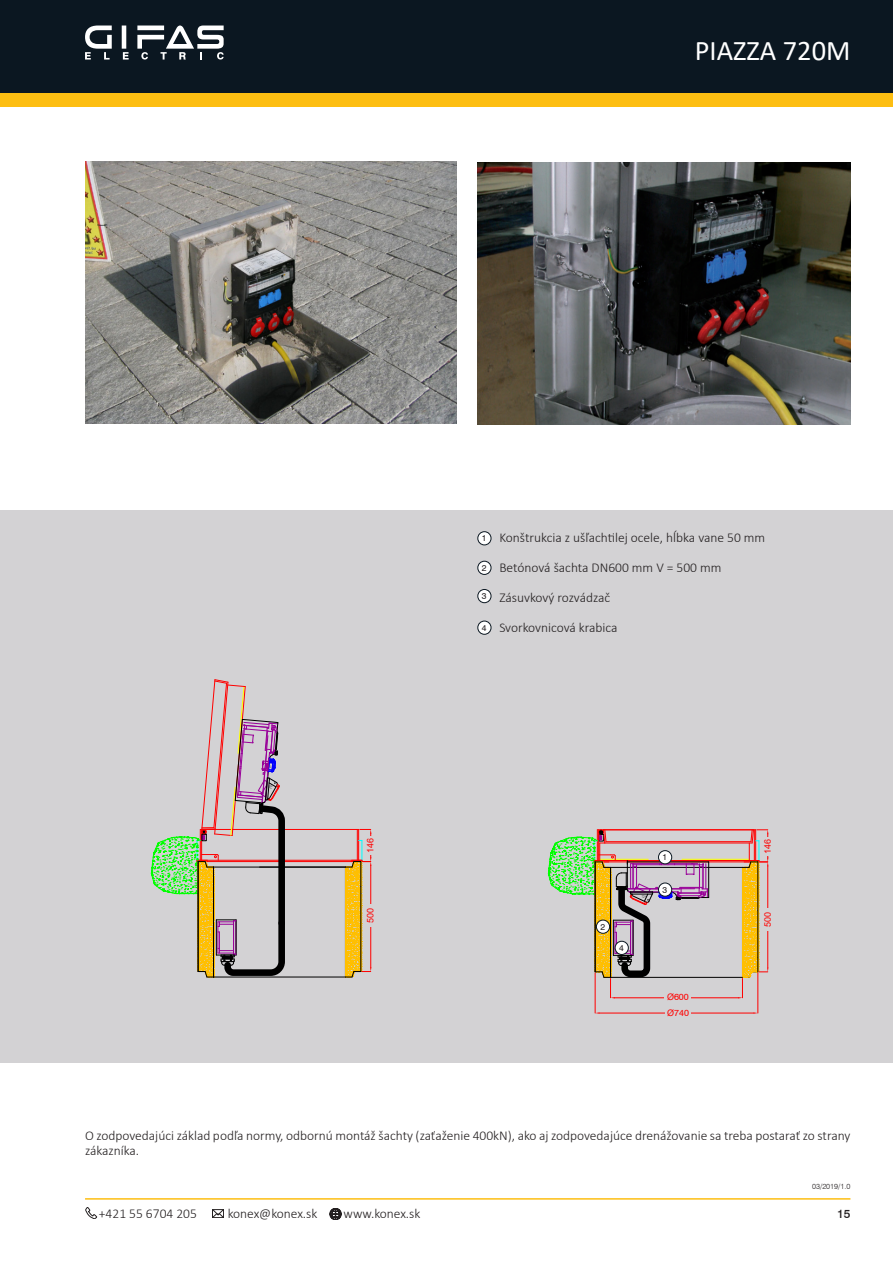
<style>
.page{position:relative;width:893px;height:1263px;background:#fff}
.page>*{position:absolute;margin:0;border:0;box-sizing:border-box;transform-origin:0 0}
.t1{font:28.5px "Calibri";color:#fff}
.t2{font:300 13.5px/15px "Calibri";color:#231f20}
.t3{font:300 12px "Swiss 721 BT";color:#231f20}
.t4{font:500 12px "Swiss 721 BT";color:#231f20}
.t5{font:9.75px/15.3px "Arial";color:#f00}
.t6{font:9px "Arial";color:#f00}
.t7{font:9px "Swiss 721 BT";color:#f00}
.t8{font:8.7px "Swiss 721 BT";color:#231f20}
.t9{font:300 7.5px "Swiss 721 BT";color:#231f20}
.t10{font:2.55px "Arial";color:#000}
.s1{font-family:"Arial"}
</style>
<div class="page">
<div style="left:0;top:510px;width:893px;height:553px;background:#d3d2d4"></div>
<div style="left:0;top:84px;width:893px;height:22px;background:#fdbe12"></div>
<div style="left:0;top:0;width:893px;height:93px;background:#0b1721"></div>
<hr style="left:85px;top:1198px;width:765px;height:1px;background:#fdbe12">
<hr style="left:122px;top:26px;width:4px;height:23px;background:#fff">
<svg style="left:85px;top:25px;width:27px;height:35px"></svg>
<svg style="left:123px;top:52px;width:6px;height:8px"></svg>
<svg style="left:137px;top:26px;width:87px;height:34px"></svg>
<img style="left:478px;top:163px;width:372px;height:261px">
<div style="left:478px;top:532px;width:13px;height:13px;background:#fff;border-radius:50%"></div>
<div style="left:478px;top:531px;width:13px;height:14px;border:1px solid #0b1721;border-radius:50%"></div>
<div style="left:478px;top:561px;width:13px;height:13px;background:#fff;border-radius:50%"></div>
<div style="left:478px;top:561px;width:13px;height:13px;border:1px solid #0b1721;border-radius:50%"></div>
<div style="left:478px;top:589px;width:13px;height:14px;background:#fff;border-radius:50%"></div>
<div style="left:478px;top:589px;width:13px;height:14px;border:1px solid #0b1721;border-radius:50%"></div>
<div style="left:478px;top:621px;width:13px;height:13px;background:#fff;border-radius:50%"></div>
<div style="left:478px;top:621px;width:13px;height:13px;border:1px solid #0b1721;border-radius:50%"></div>
<svg style="left:151px;top:679px;width:220px;height:299px"></svg>
<hr style="left:595px;top:973px;width:1px;height:40px;background:#f00">
<hr style="left:758px;top:973px;width:1px;height:40px;background:#f00">
<hr style="left:599px;top:1013px;width:66px;height:1px;background:#f00">
<hr style="left:688px;top:1013px;width:65px;height:1px;background:#f00">
<svg style="left:548px;top:829px;width:220px;height:169px"></svg>
<div style="left:658px;top:851px;width:14px;height:13px;background:#fff;border-radius:50%"></div>
<div style="left:658px;top:850px;width:14px;height:14px;border:1px solid #0b1721;border-radius:50%"></div>
<div style="left:596px;top:920px;width:14px;height:13px;background:#fff;border-radius:50%"></div>
<div style="left:596px;top:920px;width:14px;height:13px;border:1px solid #0b1721;border-radius:50%"></div>
<div style="left:658px;top:883px;width:14px;height:13px;background:#fff;border-radius:50%"></div>
<div style="left:658px;top:883px;width:14px;height:13px;border:1px solid #0b1721;border-radius:50%"></div>
<div style="left:615px;top:941px;width:13px;height:13px;background:#fff;border-radius:50%"></div>
<div style="left:615px;top:941px;width:13px;height:14px;border:1px solid #0b1721;border-radius:50%"></div>
<div style="left:665px;top:991px;width:26px;height:13px;background:#d3d2d4"></div>
<div style="left:665px;top:1008px;width:26px;height:12px;background:#d3d2d4"></div>
<div style="left:762px;top:908px;width:13px;height:22px;background:#d3d2d4"></div>
<div style="left:762px;top:837px;width:13px;height:18px;background:#d3d2d4"></div>
<div style="left:365px;top:905px;width:12px;height:22px;background:#d3d2d4"></div>
<div style="left:365px;top:836px;width:12px;height:19px;background:#d3d2d4"></div>
<img style="left:85px;top:162px;width:371px;height:261px">
<svg style="left:85px;top:1207px;width:12px;height:12px"></svg>
<svg style="left:212px;top:1209px;width:12px;height:9px"></svg>
<svg style="left:330px;top:1208px;width:12px;height:12px"></svg>
<p class="t1" style="left:695px;top:31px;width:157px">PIAZZA 720M</p>
<p class="t8" style="left:482px;top:533px;width:6px">1</p>
<p class="t8" style="left:482px;top:562px;width:6px">2</p>
<p class="t8" style="left:482px;top:591px;width:6px">3</p>
<p class="t8" style="left:482px;top:622px;width:6px">4</p>
<p class="t2" style="left:499px;top:530px;width:267px">Konštrukcia z ušľachtilej ocele, hĺbka vane 50 mm</p>
<p class="t2" style="left:499px;top:560px;width:224px">Betónová šachta DN600 mm V = 500 mm</p>
<p class="t2" style="left:499px;top:590px;width:112px">Zásuvkový rozvádzač</p>
<p class="t2" style="left:499px;top:620px;width:120px">Svorkovnicová krabica</p>
<p class="t10" style="left:507px;top:631px;width:3px">6</p>
<p class="t5" style="left:363px;top:853px;width:18px;rotate:-90deg">146</p>
<p class="t6" style="left:364px;top:853px;width:17px;rotate:-90deg">146</p>
<p class="t8" style="left:663px;top:852px;width:6px">1</p>
<p class="t5" style="left:760px;top:854px;width:18px;rotate:-90deg">146</p>
<p class="t6" style="left:761px;top:853px;width:17px;rotate:-90deg">146</p>
<p class="t8" style="left:663px;top:884px;width:6px">3</p>
<p class="t5" style="left:363px;top:924px;width:18px;rotate:-90deg">500</p>
<p class="t6" style="left:364px;top:923px;width:17px;rotate:-90deg">500</p>
<p class="t8" style="left:601px;top:921px;width:6px">2</p>
<p class="t5" style="left:760px;top:924px;width:18px;rotate:-90deg">500</p>
<p class="t6" style="left:761px;top:927px;width:17px;rotate:-90deg">500</p>
<p class="t8" style="left:619px;top:942px;width:6px">4</p>
<p class="t7" style="left:667px;top:991px;width:23px"><span class="s1">Ø</span>600</p>
<p class="t7" style="left:667px;top:1008px;width:23px"><span class="s1">Ø</span>740</p>
<p class="t5" style="left:665px;top:990px;width:25px">Ø600<br>Ø740</p>
<p class="t2" style="left:85px;top:1127px;width:767px">O zodpovedajúci základ podľa normy, odbornú montáž šachty (zaťaženie 400kN), ako aj zodpovedajúce drenážovanie sa treba postarať zo strany zákazníka.</p>
<p class="t9" style="left:812px;top:1181px;width:40px">03/2019/1.0</p>
<p class="t3" style="left:98px;top:1205px;width:115px">+43 6225 / 7191 - 0 ·</p>
<p class="t3" style="left:234px;top:1205px;width:95px">verkauf@gifas.at ·</p>
<p class="t3" style="left:345px;top:1205px;width:67px">www.gifas.at</p>
<p class="t4" style="left:837px;top:1206px;width:15px">15</p>
<p class="t2" style="left:99px;top:1205px;width:99px">+421 55 6704 205</p>
<p class="t2" style="left:228px;top:1205px;width:91px">konex@konex.sk</p>
<p class="t2" style="left:344px;top:1205px;width:78px">www.konex.sk</p>
</div>
